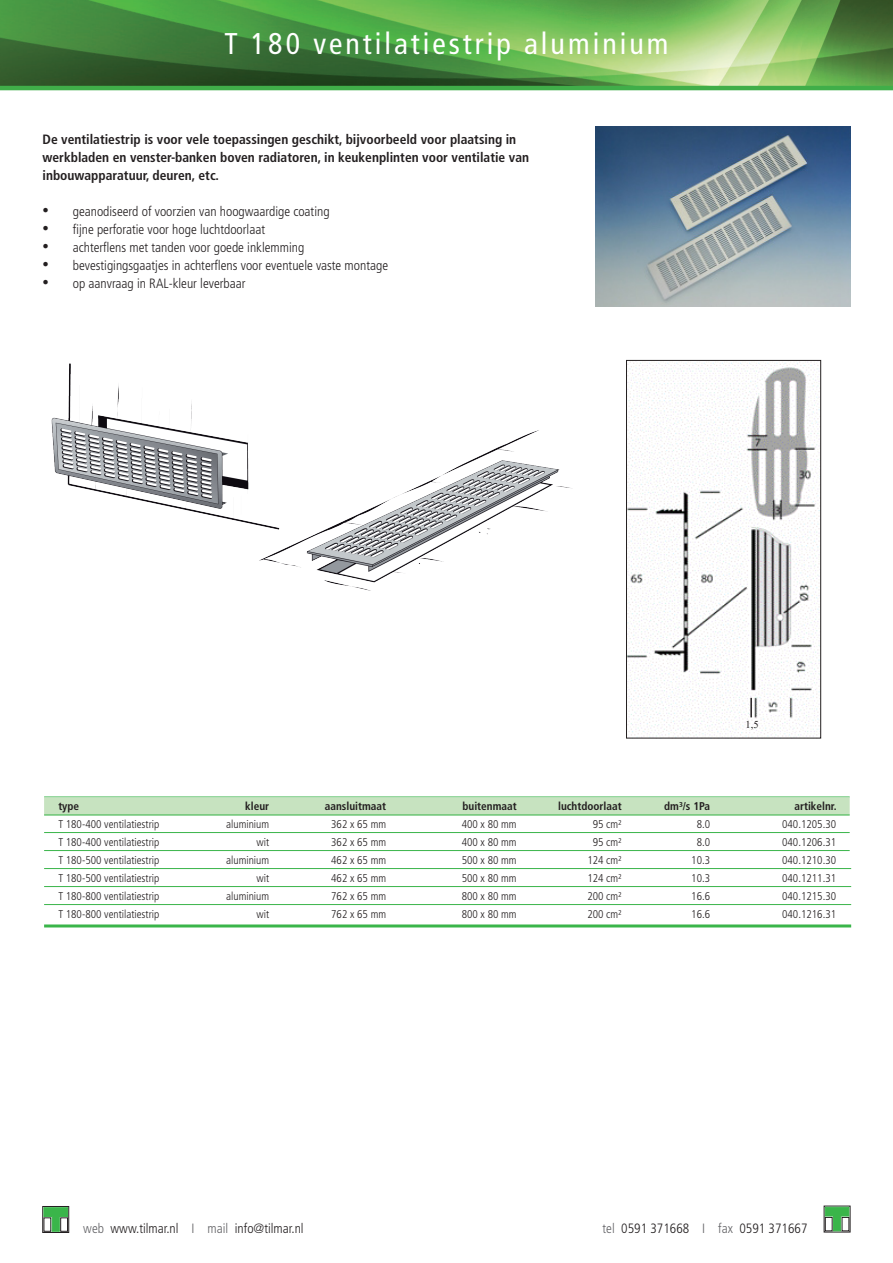
<style>
.page{position:relative;width:893px;height:1263px;background:#fff}
.page>*{position:absolute;margin:0;border:0;box-sizing:border-box;transform-origin:0 0}
.t1{font:condensed 30px "Frutiger LT Std";letter-spacing:.1em;color:#fff}
.t2{font:300 condensed 13.5px "Frutiger LT Std";color:#231f20}
.t3{font:700 condensed 13.5px "Frutiger LT Std";color:#231f20}
.Tussenlijn_tabel{font:300 condensed 11.25px "Frutiger LT Std";color:#231f20}
.Tussenlijn_tabel_2{font:300 condensed 11.25px "Frutiger LT Std";color:#231f20}
.Lijn_om_tabel_af_te{font:300 condensed 11.25px "Frutiger LT Std";color:#231f20}
.Lijn_boven_tabel{font:700 condensed 11.25px "Frutiger LT Std";color:#231f20}
.t4{font:10.5px "Times New Roman";color:#231f20}
.s1{font-family:"Times New Roman";font-weight:400;font-stretch:normal;font-size:18px}
.s2{color:#636366}
</style>
<div class="page">
<img style="left:0;top:0;width:893px;height:86px">
<hr style="left:0;top:86px;width:893px;height:4px;background:#40ae49">
<div style="left:42px;top:1206px;width:27px;height:27px;border:1px solid #231f20"></div>
<svg style="left:43px;top:1207px;width:25px;height:25px"></svg>
<svg style="left:825px;top:1207px;width:24px;height:24px"></svg>
<img style="left:51px;top:363px;width:521px;height:228px">
<img style="left:628px;top:362px;width:191px;height:374px">
<div style="left:626px;top:360px;width:195px;height:378px;border:1px solid #231f20"></div>
<img style="left:595px;top:126px;width:255px;height:180px">
<hr style="left:44px;top:796px;width:806px;height:1px;background:#3ab54a">
<div style="left:44px;top:797px;width:806px;height:18px;background:#c7e3c0"></div>
<hr style="left:44px;top:814px;width:806px;height:1px;background:#3ab54a">
<hr style="left:44px;top:832px;width:806px;height:1px;background:#3ab54a">
<hr style="left:44px;top:850px;width:806px;height:1px;background:#3ab54a">
<hr style="left:44px;top:868px;width:807px;height:1px;background:#3ab54a">
<hr style="left:44px;top:886px;width:807px;height:1px;background:#3ab54a">
<hr style="left:44px;top:904px;width:807px;height:1px;background:#3ab54a">
<hr style="left:44px;top:924px;width:807px;height:3px;background:#3ab54a">
<svg style="left:750px;top:698px;width:2px;height:19px"></svg>
<p class="t1" style="left:224px;top:27px;width:446px">T 180 ventilatiestrip aluminium</p>
<p class="t3" style="left:43px;top:131px;width:475px">De ventilatiestrip is voor vele toepassingen geschikt, bijvoorbeeld voor plaatsing in</p>
<p class="t3" style="left:43px;top:149px;width:488px">werkbladen en venster-banken boven radiatoren, in keukenplinten voor ventilatie van</p>
<p class="t3" style="left:43px;top:167px;width:178px">inbouwapparatuur, deuren, etc.</p>
<p class="t2" style="left:43px;top:204px;width:289px"><span class="s1">•</span> geanodiseerd of voorzien van hoogwaardige coating</p>
<p class="t2" style="left:43px;top:222px;width:224px"><span class="s1">•</span> fijne perforatie voor hoge luchtdoorlaat</p>
<p class="t2" style="left:43px;top:240px;width:263px"><span class="s1">•</span> achterflens met tanden voor goede inklemming</p>
<p class="t2" style="left:43px;top:258px;width:347px"><span class="s1">•</span> bevestigingsgaatjes in achterflens voor eventuele vaste montage</p>
<p class="t2" style="left:43px;top:276px;width:204px"><span class="s1">•</span> op aanvraag in RAL-kleur leverbaar</p>
<p class="t4" style="left:746px;top:717px;width:15px">1,5</p>
<p class="Lijn_boven_tabel" style="left:58px;top:799px;width:22px">type</p>
<p class="Lijn_boven_tabel" style="left:245px;top:799px;width:25px">kleur</p>
<p class="Lijn_boven_tabel" style="left:325px;top:799px;width:63px">aansluitmaat</p>
<p class="Lijn_boven_tabel" style="left:462px;top:799px;width:56px">buitenmaat</p>
<p class="Lijn_boven_tabel" style="left:558px;top:799px;width:65px">luchtdoorlaat</p>
<p class="Lijn_boven_tabel" style="left:664px;top:799px;width:47px">dm³/s 1Pa</p>
<p class="Lijn_boven_tabel" style="left:794px;top:799px;width:44px">artikelnr.</p>
<p class="Tussenlijn_tabel_2" style="left:58px;top:818px;width:102px">T 180-400 ventilatiestrip</p>
<p class="Tussenlijn_tabel_2" style="left:226px;top:818px;width:44px">aluminium</p>
<p class="Tussenlijn_tabel_2" style="left:331px;top:818px;width:56px">362 x 65 mm</p>
<p class="Tussenlijn_tabel_2" style="left:462px;top:818px;width:56px">400 x 80 mm</p>
<p class="Tussenlijn_tabel_2" style="left:593px;top:818px;width:30px">95 cm²</p>
<p class="Tussenlijn_tabel_2" style="left:697px;top:818px;width:15px">8.0</p>
<p class="Tussenlijn_tabel_2" style="left:782px;top:818px;width:56px">040.1205.30</p>
<p class="Tussenlijn_tabel" style="left:58px;top:836px;width:102px">T 180-400 ventilatiestrip</p>
<p class="Tussenlijn_tabel" style="left:256px;top:836px;width:14px">wit</p>
<p class="Tussenlijn_tabel" style="left:331px;top:836px;width:56px">362 x 65 mm</p>
<p class="Tussenlijn_tabel" style="left:462px;top:836px;width:56px">400 x 80 mm</p>
<p class="Tussenlijn_tabel" style="left:593px;top:836px;width:30px">95 cm²</p>
<p class="Tussenlijn_tabel" style="left:697px;top:836px;width:15px">8.0</p>
<p class="Tussenlijn_tabel" style="left:782px;top:836px;width:56px">040.1206.31</p>
<p class="Tussenlijn_tabel" style="left:58px;top:854px;width:102px">T 180-500 ventilatiestrip</p>
<p class="Tussenlijn_tabel" style="left:226px;top:854px;width:44px">aluminium</p>
<p class="Tussenlijn_tabel" style="left:331px;top:854px;width:56px">462 x 65 mm</p>
<p class="Tussenlijn_tabel" style="left:462px;top:854px;width:56px">500 x 80 mm</p>
<p class="Tussenlijn_tabel" style="left:587px;top:854px;width:36px">124 cm²</p>
<p class="Tussenlijn_tabel" style="left:691px;top:854px;width:20px">10.3</p>
<p class="Tussenlijn_tabel" style="left:782px;top:854px;width:56px">040.1210.30</p>
<p class="Tussenlijn_tabel" style="left:58px;top:872px;width:102px">T 180-500 ventilatiestrip</p>
<p class="Tussenlijn_tabel" style="left:256px;top:872px;width:14px">wit</p>
<p class="Tussenlijn_tabel" style="left:331px;top:872px;width:56px">462 x 65 mm</p>
<p class="Tussenlijn_tabel" style="left:462px;top:872px;width:56px">500 x 80 mm</p>
<p class="Tussenlijn_tabel" style="left:587px;top:872px;width:36px">124 cm²</p>
<p class="Tussenlijn_tabel" style="left:691px;top:872px;width:20px">10.3</p>
<p class="Tussenlijn_tabel" style="left:782px;top:872px;width:56px">040.1211.31</p>
<p class="Tussenlijn_tabel" style="left:58px;top:890px;width:102px">T 180-800 ventilatiestrip</p>
<p class="Tussenlijn_tabel" style="left:226px;top:890px;width:44px">aluminium</p>
<p class="Tussenlijn_tabel" style="left:331px;top:890px;width:56px">762 x 65 mm</p>
<p class="Tussenlijn_tabel" style="left:462px;top:890px;width:56px">800 x 80 mm</p>
<p class="Tussenlijn_tabel" style="left:587px;top:890px;width:36px">200 cm²</p>
<p class="Tussenlijn_tabel" style="left:691px;top:890px;width:20px">16.6</p>
<p class="Tussenlijn_tabel" style="left:782px;top:890px;width:56px">040.1215.30</p>
<p class="Lijn_om_tabel_af_te" style="left:58px;top:908px;width:102px">T 180-800 ventilatiestrip</p>
<p class="Lijn_om_tabel_af_te" style="left:256px;top:908px;width:14px">wit</p>
<p class="Lijn_om_tabel_af_te" style="left:331px;top:908px;width:56px">762 x 65 mm</p>
<p class="Lijn_om_tabel_af_te" style="left:462px;top:908px;width:56px">800 x 80 mm</p>
<p class="Lijn_om_tabel_af_te" style="left:587px;top:908px;width:36px">200 cm²</p>
<p class="Lijn_om_tabel_af_te" style="left:691px;top:908px;width:20px">16.6</p>
<p class="Lijn_om_tabel_af_te" style="left:782px;top:908px;width:56px">040.1216.31</p>
<p class="t2" style="left:83px;top:1221px;width:222px"><span class="s2">web</span> www.tilmar.nl <span class="s2">I mail</span> info@tilmar.nl</p>
<p class="t2" style="left:602px;top:1220px;width:206px"><span class="s2">tel</span> 0591 371668 <span class="s2">I fax</span> 0591 371667</p>
</div>
